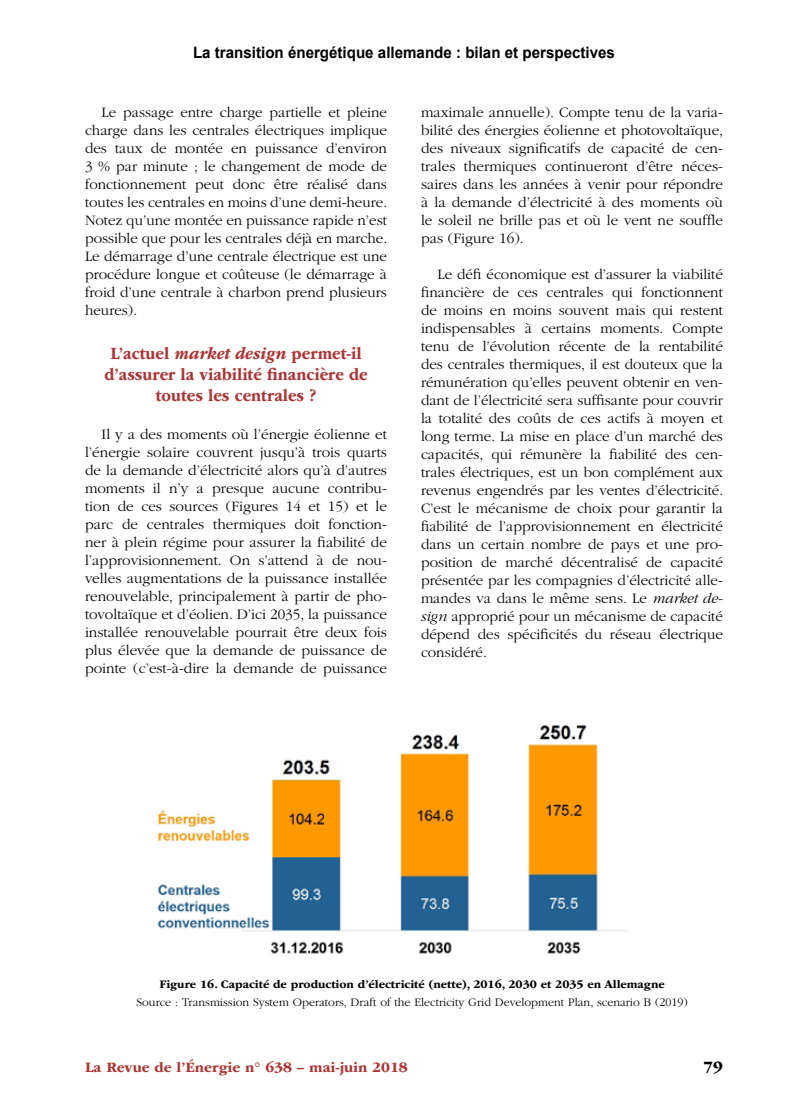
<style>
.page{position:relative;width:808px;height:1106px;background:#fff}
.page>*{position:absolute;margin:0;border:0;box-sizing:border-box;transform-origin:0 0}
.t1{font:700 18px/21px "ITC Garamond Std";color:#ad3434;text-align:center;scale:.9 1}
.t2{font:700 16.5px "ITC Garamond Std";color:#000}
.t3{font:700 15.75px "Arial";color:#000;scale:.96 1}
.t4{font:300 15px/18px "ITC Garamond Std";color:#000;text-align:justify}
.t5{font:700 15px "ITC Garamond Std";color:#ad3434}
.t6{font:300 12px "ITC Garamond Std";color:#000}
.t7{font:700 12px "ITC Garamond Std";color:#000}
.s1{font-style:italic}
</style>
<div class="page">
<img style="left:157px;top:725px;width:470px;height:229px">
<p class="t3" style="left:193px;top:41px;width:441px">La transition énergétique allemande : bilan et perspectives</p>
<p class="t4" style="left:85px;top:103px;width:304px;text-indent:17px">Le passage entre charge partielle et pleine charge dans les centrales électriques implique des taux de montée en puissance d’environ 3 % par minute ; le changement de mode de fonctionnement peut donc être réalisé dans toutes les centrales en moins d’une demi-heure.<br>Notez qu’une montée en puissance rapide n’est possible que pour les centrales déjà en marche.<br>Le démarrage d’une centrale électrique est une procédure longue et coûteuse (le démarrage à froid d’une centrale à charbon prend plusieurs heures).</p>
<p class="t1" style="left:104px;top:343px;width:294px">L’actuel <span class="s1">market design</span> permet-il d’assurer la viabilité financière de toutes les centrales ?</p>
<p class="t4" style="left:85px;top:425px;width:303px;text-indent:16px">Il y a des moments où l’énergie éolienne et l’énergie solaire couvrent jusqu’à trois quarts de la demande d’électricité alors qu’à d’autres moments il n’y a presque aucune contribu&shy;tion de ces sources (Figures 14 et 15) et le parc de centrales thermiques doit fonction&shy;ner à plein régime pour assurer la fiabilité de l’approvisionnement. On s’attend à de nou&shy;velles augmentations de la puissance installée renouvelable, principalement à partir de pho&shy;tovoltaïque et d’éolien. D’ici 2035, la puissance installée renouvelable pourrait être deux fois plus élevée que la demande de puissance de pointe (c’est-à-dire la demande de puissance</p>
<p class="t4" style="left:421px;top:103px;width:304px">maximale annuelle). Compte tenu de la varia&shy;bilité des énergies éolienne et photovoltaïque, des niveaux significatifs de capacité de cen&shy;trales thermiques continueront d’être néces&shy;saires dans les années à venir pour répondre à la demande d’électricité à des moments où le soleil ne brille pas et où le vent ne souffle pas (Figure 16).</p>
<p class="t4" style="left:421px;top:265px;width:304px;text-indent:16px">Le défi économique est d’assurer la viabilité financière de ces centrales qui fonctionnent de moins en moins souvent mais qui restent indispensables à certains moments. Compte tenu de l’évolution récente de la rentabilité des centrales thermiques, il est douteux que la rémunération qu’elles peuvent obtenir en ven&shy;dant de l’électricité sera suffisante pour couvrir la totalité des coûts de ces actifs à moyen et long terme. La mise en place d’un marché des capacités, qui rémunère la fiabilité des cen&shy;trales électriques, est un bon complément aux revenus engendrés par les ventes d’électricité.<br>C’est le mécanisme de choix pour garantir la fiabilité de l’approvisionnement en électricité dans un certain nombre de pays et une pro&shy;position de marché décentralisé de capacité présentée par les compagnies d’électricité alle&shy;mandes va dans le même sens. Le <span class="s1">market de&shy;sign</span> approprié pour un mécanisme de capacité dépend des spécificités du réseau électrique considéré.</p>
<p class="t7" style="left:159px;top:977px;width:507px">Figure 16. Capacité de production d’électricité (nette), 2016, 2030 et 2035 en Allemagne</p>
<p class="t6" style="left:136px;top:995px;width:553px">Source : Transmission System Operators, Draft of the Electricity Grid Development Plan, scenario B (2019)</p>
<p class="t5" style="left:85px;top:1058px;width:324px">La Revue de l’Énergie n° 638 – mai-juin 2018</p>
<p class="t2" style="left:703px;top:1057px;width:21px">79</p>
</div>
